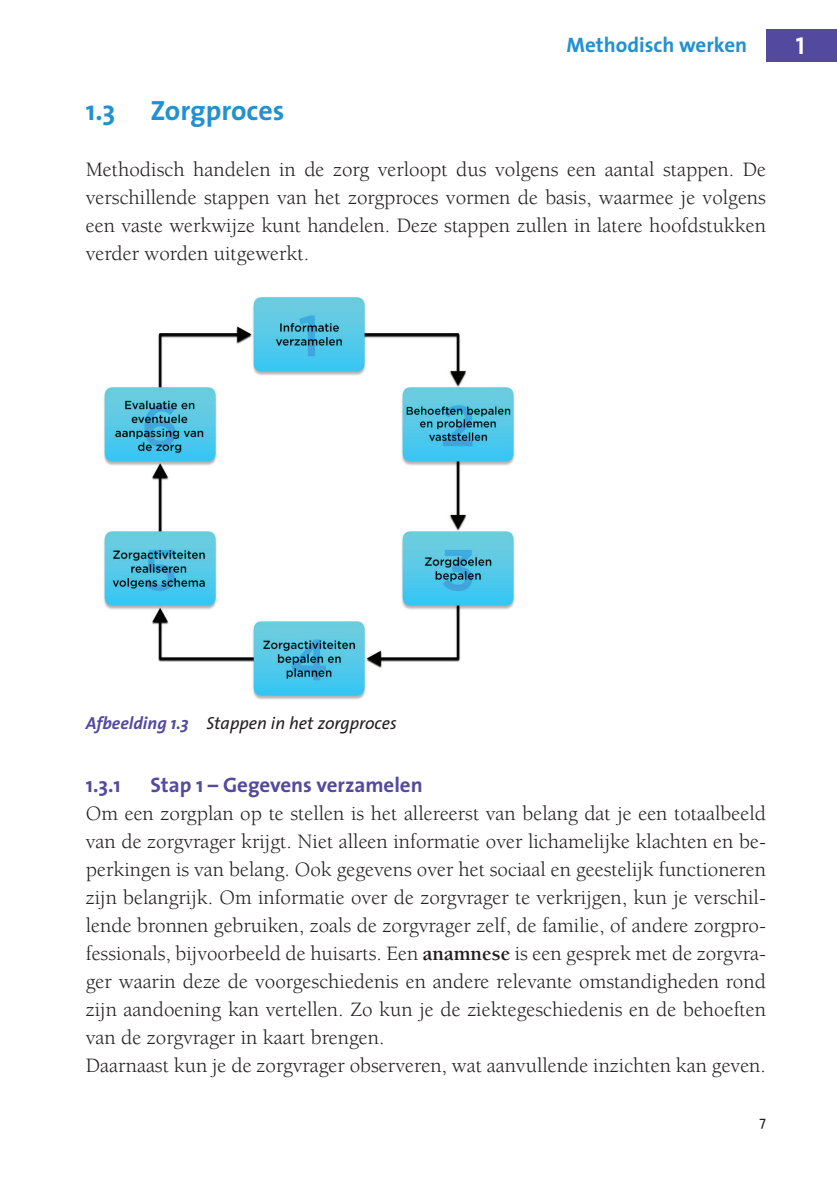
<style>
.page{position:relative;width:837px;height:1184px;background:#fff}
.page>*{position:absolute;margin:0;border:0;box-sizing:border-box;transform-origin:0 0}
.t1{font:700 28px "The Sans";color:#2291d0}
.t2{font:24.5px "The Sans Bold Caps";color:#fff}
.t3{font:21px/28px "Berkeley";color:#231f20;text-align:justify}
.t4{font:700 21px "The Sans";color:#534a9f}
.t5{font:700 21px "The Sans";color:#2291d0}
.t6{font:italic 17.5px "The Sans";color:#231f20}
.t7{font:14px "The Sans";color:#231f20}
.s1{font-weight:700;color:#534a9f}
.s2{font-weight:700}
</style>
<div class="page">
<div style="left:765px;top:29px;width:71px;height:33px;background:#534a9f"></div>
<img style="left:104px;top:297px;width:411px;height:403px">
<p class="t5" style="left:566px;top:27px;width:182px">Methodisch werken</p>
<p class="t2" style="left:795px;top:25px;width:10px">1</p>
<h1 class="t1" style="left:86px;top:87px;width:200px">1.3 Zorgproces</h1>
<p class="t3" style="left:86px;top:156px;width:681px">Methodisch handelen in de zorg verloopt dus volgens een aantal stappen. De verschillende stappen van het zorgproces vormen de basis, waarmee je volgens een vaste werkwijze kunt handelen. Deze stappen zullen in latere hoofdstukken verder worden uitgewerkt.</p>
<p class="t6" style="left:86px;top:708px;width:312px"><span class="s1">Afbeelding 1.3</span> Stappen in het zorgproces</p>
<p class="t4" style="left:86px;top:767px;width:36px">1.3.1</p>
<p class="t4" style="left:150px;top:767px;width:274px">Stap 1 – Gegevens verzamelen</p>
<p class="t3" style="left:86px;top:800px;width:681px;text-align:left">Om een zorgplan op te stellen is het allereerst van belang dat je een totaalbeeld van de zorgvrager krijgt. Niet alleen informatie over lichamelijke klachten en be&shy;perkingen is van belang. Ook gegevens over het sociaal en geestelijk functioneren zijn belangrijk. Om informatie over de zorgvrager te verkrijgen, kun je verschil&shy;lende bronnen gebruiken, zoals de zorgvrager zelf, de familie, of andere zorgpro&shy;fessionals, bijvoorbeeld de huisarts. Een <span class="s2">anamnese</span> is een gesprek met de zorgvra&shy;ger waarin deze de voorgeschiedenis en andere relevante omstandigheden rond zijn aandoening kan vertellen. Zo kun je de ziektegeschiedenis en de behoeften van de zorgvrager in kaart brengen.<br>Daarnaast kun je de zorgvrager observeren, wat aanvullende inzichten kan geven.</p>
<p class="t7" style="left:759px;top:1109px;width:8px">7</p>
</div>
